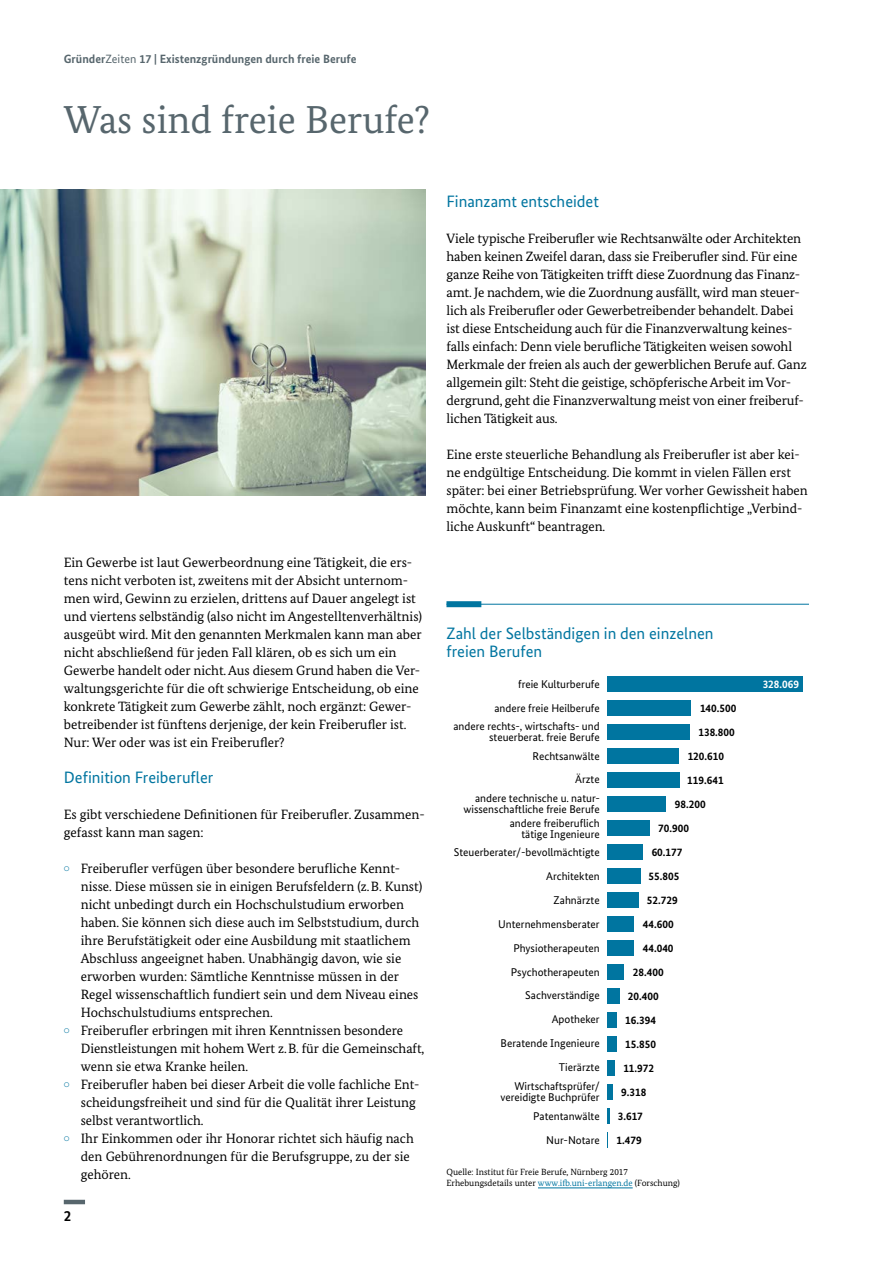
<style>
.page{position:relative;width:893px;height:1263px;background:#fff}
.page>*{position:absolute;margin:0;border:0;box-sizing:border-box;transform-origin:0 0}
.t1{font:39px "Bundes Serif";color:#57666d}
.t2{font:16.5px/18px "Bundes Sans";color:#0075a0}
.t3{font:700 15px "Bundes Sans";color:#000}
.t4{font:13.5px/18px "Bundes Serif";color:#000}
.t5{font:700 12px "Bundes Sans";color:#57666d}
.t6{font:11.25px/11.2px "Bundes Sans";color:#000;text-align:right}
.t7{font:700 11.25px "Bundes Sans";color:#000}
.t8{font:700 11.25px "Bundes Sans";color:#fff}
.t9{font:9px/11.2px "Bundes Serif";color:#000}
.s1{font-weight:400}
.s2{color:#0075a0}
</style>
<div class="page">
<hr style="left:64px;top:1200px;width:21px;height:4px;background:#57666d">
<hr style="left:446px;top:604px;width:363px;height:1px;background:#0075a0">
<div style="left:446px;top:601px;width:35px;height:6px;background:#0075a0"></div>
<svg style="left:607px;top:1132px;width:1px;height:16px"></svg>
<svg style="left:607px;top:1108px;width:2px;height:16px"></svg>
<div style="left:607px;top:1084px;width:6px;height:16px;background:#0075a0"></div>
<div style="left:607px;top:1060px;width:7px;height:16px;background:#0075a0"></div>
<div style="left:607px;top:1036px;width:10px;height:16px;background:#0075a0"></div>
<div style="left:607px;top:1012px;width:10px;height:16px;background:#0075a0"></div>
<div style="left:607px;top:988px;width:12px;height:16px;background:#0075a0"></div>
<div style="left:607px;top:964px;width:17px;height:16px;background:#0075a0"></div>
<div style="left:607px;top:940px;width:26px;height:16px;background:#0075a0"></div>
<div style="left:607px;top:916px;width:27px;height:16px;background:#0075a0"></div>
<div style="left:607px;top:892px;width:32px;height:16px;background:#0075a0"></div>
<div style="left:607px;top:868px;width:33px;height:16px;background:#0075a0"></div>
<div style="left:607px;top:844px;width:36px;height:16px;background:#0075a0"></div>
<div style="left:607px;top:820px;width:42px;height:16px;background:#0075a0"></div>
<div style="left:607px;top:796px;width:59px;height:16px;background:#0075a0"></div>
<div style="left:607px;top:772px;width:72px;height:16px;background:#0075a0"></div>
<div style="left:607px;top:748px;width:71px;height:16px;background:#0075a0"></div>
<div style="left:607px;top:724px;width:83px;height:16px;background:#0075a0"></div>
<div style="left:607px;top:700px;width:84px;height:16px;background:#0075a0"></div>
<div style="left:607px;top:676px;width:196px;height:16px;background:#0075a0"></div>
<hr style="left:538px;top:1187px;width:95px;height:1px;background:#0075a0">
<img style="left:0;top:189px;width:425px;height:306px">
<p class="t5" style="left:64px;top:52px;width:294px">Gründer<span class="s1">Zeiten</span> 17 | Existenzgründungen durch freie Berufe</p>
<h2 class="t1" style="left:64px;top:96px;width:368px">Was sind freie Berufe?</h2>
<p class="t4" style="left:64px;top:553px;width:360px">Ein Gewerbe ist laut Gewerbeordnung eine Tätigkeit, die ers&shy;tens nicht verboten ist, zweitens mit der Absicht unternom&shy;men wird, Gewinn zu erzielen, drittens auf Dauer angelegt ist und viertens selbständig (also nicht im Angestelltenverhältnis) ausgeübt wird. Mit den genannten Merkmalen kann man aber nicht abschließend für jeden Fall klären, ob es sich um ein Gewerbe handelt oder nicht. Aus diesem Grund haben die Ver&shy;waltungsgerichte für die oft schwierige Entscheidung, ob eine konkrete Tätigkeit zum Gewerbe zählt, noch ergänzt: Gewer&shy;betreibender ist fünftens derjenige, der kein Freiberufler ist.<br>Nur: Wer oder was ist ein Freiberufler?</p>
<h3 class="t2" style="left:64px;top:768px;width:151px">Definition Freiberufler</h3>
<p class="t4" style="left:64px;top:805px;width:363px">Es gibt verschiedene Definitionen für Freiberufler. Zusammen&shy;gefasst kann man sagen:</p>
<p class="t4" style="left:81px;top:859px;width:343px;text-indent:-17px"><sup>7</sup> Freiberufler verfügen über besondere berufliche Kennt&shy;nisse. Diese müssen sie in einigen Berufsfeldern (z.B. Kunst) nicht unbedingt durch ein Hochschulstudium erworben haben. Sie können sich diese auch im Selbststudium, durch ihre Berufstätigkeit oder eine Ausbildung mit staatlichem Abschluss angeeignet haben. Unabhängig davon, wie sie erworben wurden: Sämtliche Kenntnisse müssen in der Regel wissenschaftlich fundiert sein und dem Niveau eines Hochschulstudiums entsprechen.</p>
<p class="t4" style="left:81px;top:1021px;width:345px;text-indent:-17px"><sup>7</sup> Freiberufler erbringen mit ihren Kenntnissen besondere<br>Dienstleistungen mit hohem Wert z.B. für die Gemeinschaft, wenn sie etwa Kranke heilen.</p>
<p class="t4" style="left:81px;top:1075px;width:340px;text-indent:-17px"><sup>7</sup> Freiberufler haben bei dieser Arbeit die volle fachliche Ent&shy;scheidungsfreiheit und sind für die Qualität ihrer Leistung selbst verantwortlich.</p>
<p class="t4" style="left:81px;top:1129px;width:334px;text-indent:-17px"><sup>7</sup> Ihr Einkommen oder ihr Honorar richtet sich häufig nach den Gebührenordnungen für die Berufsgruppe, zu der sie gehören.</p>
<p class="t3" style="left:64px;top:1207px;width:9px">2</p>
<h3 class="t2" style="left:446px;top:192px;width:154px">Finanzamt entscheidet</h3>
<p class="t4" style="left:446px;top:229px;width:362px">Viele typische Freiberufler wie Rechtsanwälte oder Architekten haben keinen Zweifel daran, dass sie Freiberufler sind. Für eine ganze Reihe von Tätigkeiten trifft diese Zuordnung das Finanz&shy;amt. Je nachdem, wie die Zuordnung ausfällt, wird man steuer&shy;lich als Freiberufler oder Gewerbetreibender behandelt. Dabei ist diese Entscheidung auch für die Finanzverwaltung keines&shy;falls einfach: Denn viele berufliche Tätigkeiten weisen sowohl Merkmale der freien als auch der gewerblichen Berufe auf. Ganz allgemein gilt: Steht die geistige, schöpferische Arbeit im Vor&shy;dergrund, geht die Finanzverwaltung meist von einer freiberuf&shy;lichen Tätigkeit aus.</p>
<p class="t4" style="left:446px;top:445px;width:363px">Eine erste steuerliche Behandlung als Freiberufler ist aber kei&shy;ne endgültige Entscheidung. Die kommt in vielen Fällen erst später: bei einer Betriebsprüfung. Wer vorher Gewissheit haben möchte, kann beim Finanzamt eine kostenpflichtige „Verbind&shy;liche Auskunft“ beantragen.</p>
<p class="t2" style="left:446px;top:624px;width:269px">Zahl der Selbständigen in den einzelnen freien Berufen</p>
<p class="t6" style="left:518px;top:679px;width:83px">freie Kulturberufe</p>
<p class="t8" style="left:763px;top:677px;width:38px">328.069</p>
<p class="t7" style="left:700px;top:701px;width:38px">140.500</p>
<p class="t7" style="left:698px;top:725px;width:38px">138.800</p>
<p class="t7" style="left:688px;top:749px;width:38px">120.610</p>
<p class="t7" style="left:687px;top:773px;width:38px">119.641</p>
<p class="t7" style="left:675px;top:797px;width:32px">98.200</p>
<p class="t7" style="left:658px;top:821px;width:32px">70.900</p>
<p class="t7" style="left:652px;top:845px;width:32px">60.177</p>
<p class="t7" style="left:649px;top:869px;width:32px">55.805</p>
<p class="t7" style="left:647px;top:893px;width:32px">52.729</p>
<p class="t7" style="left:643px;top:917px;width:32px">44.600</p>
<p class="t7" style="left:643px;top:941px;width:32px">44.040</p>
<p class="t7" style="left:633px;top:965px;width:32px">28.400</p>
<p class="t7" style="left:628px;top:989px;width:32px">20.400</p>
<p class="t7" style="left:625px;top:1013px;width:32px">16.394</p>
<p class="t7" style="left:625px;top:1037px;width:32px">15.850</p>
<p class="t7" style="left:623px;top:1061px;width:32px">11.972</p>
<p class="t7" style="left:621px;top:1085px;width:27px">9.318</p>
<p class="t7" style="left:618px;top:1109px;width:27px">3.617</p>
<p class="t7" style="left:617px;top:1133px;width:27px">1.479</p>
<p class="t6" style="left:494px;top:702px;width:107px">andere freie Heilberufe</p>
<p class="t6" style="left:453px;top:720px;width:148px">andere rechts-, wirtschafts- und steuerberat. freie Berufe</p>
<p class="t6" style="left:533px;top:745px;width:69px;line-height:23px">Rechtsanwälte<br>Ärzte</p>
<p class="t6" style="left:463px;top:792px;width:138px">andere technische u. natur&shy;wissenschaftliche freie Berufe</p>
<p class="t6" style="left:510px;top:818px;width:91px">andere freiberu-ich tätige Ingenieure</p>
<p class="t6" style="left:454px;top:846px;width:147px">Steuerberater/-bevollmächtigte</p>
<p class="t6" style="left:546px;top:870px;width:55px">Architekten</p>
<p class="t6" style="left:554px;top:894px;width:48px">Zahnärzte</p>
<p class="t6" style="left:498px;top:918px;width:103px">Unternehmensberater</p>
<p class="t6" style="left:513px;top:942px;width:88px">Physiotherapeuten</p>
<p class="t6" style="left:511px;top:966px;width:90px">Psychotherapeuten</p>
<p class="t6" style="left:525px;top:990px;width:76px">Sachverständige</p>
<p class="t6" style="left:552px;top:1014px;width:49px">Apotheker</p>
<p class="t6" style="left:501px;top:1037px;width:101px">Beratende Ingenieure</p>
<p class="t6" style="left:559px;top:1061px;width:42px">Tierärzte</p>
<p class="t6" style="left:501px;top:1080px;width:101px">Wirtschaftsprüfer/ vereidigte Buchprüfer</p>
<p class="t6" style="left:533px;top:1110px;width:68px">Patentanwälte</p>
<p class="t6" style="left:546px;top:1134px;width:55px">Nur-Notare</p>
<p class="t9" style="left:446px;top:1166px;width:235px">Quelle: Institut für Freie Berufe, Nürnberg 2017<br>Erhebungsdetails unter <span class="s2">www.ifb.uni-erlangen.de</span> (Forschung)</p>
</div>
